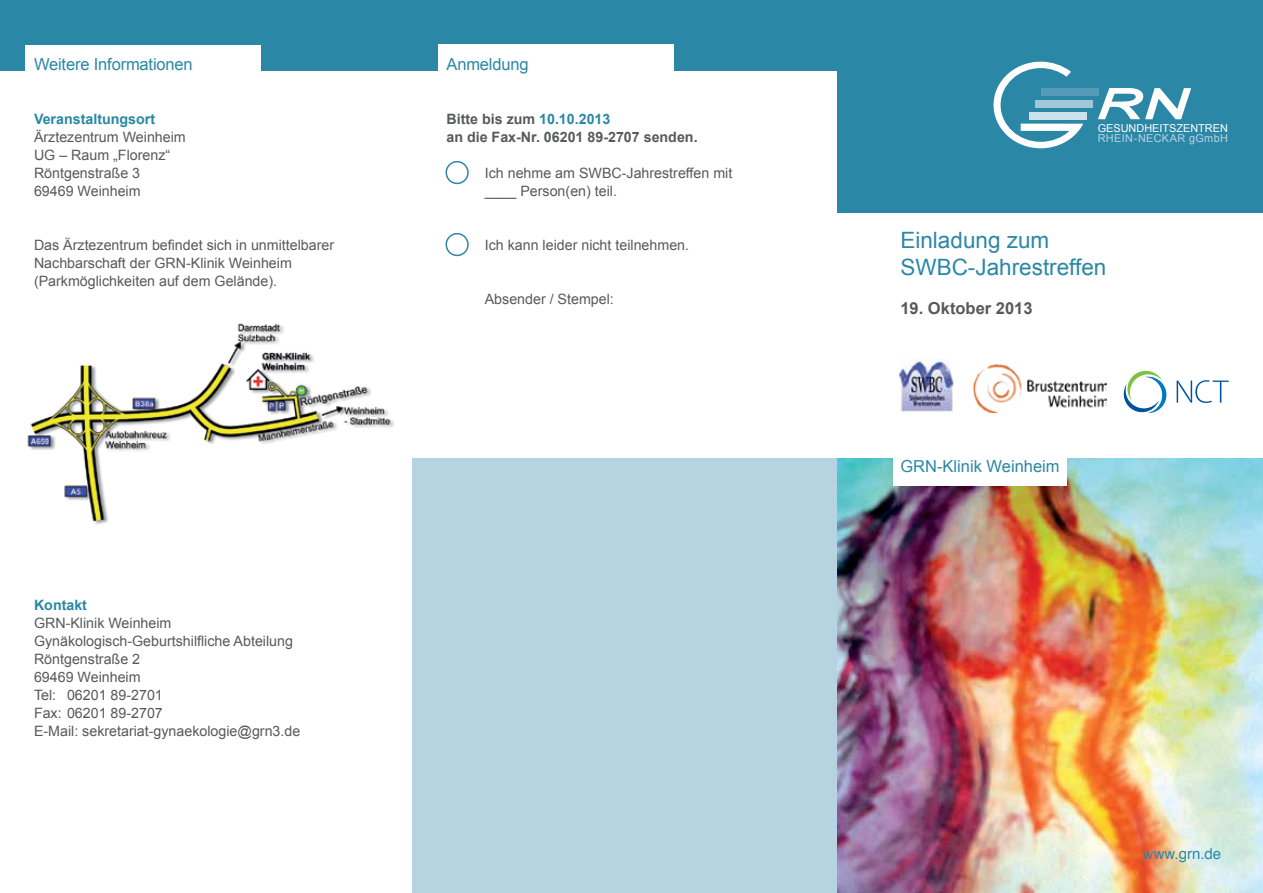
<style>
.page{position:relative;width:1263px;height:893px;background:#fff}
.page>*{position:absolute;margin:0;border:0;box-sizing:border-box;transform-origin:0 0}
.t1{font:22.5px/27px "Arial";color:#2b87a6}
.t2{font:16.5px "Arial";letter-spacing:-.01em;color:#2b87a6}
.t3{font:700 16.5px "Arial";color:#58595b}
.t4{font:15px "Helvetica";color:#2b87a6}
.t5{font:14.25px/18px "Arial";color:#58595b}
.t6{font:700 14.25px/18px "Arial";color:#58595b}
.t7{font:700 14.25px "Arial";color:#2b87a6}
.t8{font:10.95px "Arial";color:#fff}
.t9{font:10.95px "Arial";letter-spacing:.035em;color:#b6d3e2}
.s1{color:#2b87a6}
</style>
<div class="page">
<div style="left:412px;top:458px;width:429px;height:435px;background:#b6d3e2"></div>
<img style="left:838px;top:458px;width:425px;height:435px">
<div style="left:893px;top:456px;width:173px;height:30px;background:#fff"></div>
<div style="left:0;top:0;width:1263px;height:70px;background:#2b87a6"></div>
<div style="left:838px;top:0;width:425px;height:213px;background:#2b87a6"></div>
<img style="left:973px;top:365px;width:133px;height:47px">
<div style="left:26px;top:45px;width:235px;height:36px;background:#fff"></div>
<div style="left:438px;top:45px;width:236px;height:36px;background:#fff"></div>
<img style="left:27px;top:323px;width:367px;height:202px">
<div style="left:1035px;top:100px;width:58px;height:7px;background:#a2c7d9"></div>
<div style="left:1029px;top:112px;width:58px;height:7px;background:#cbe0ea"></div>
<div style="left:1041px;top:88px;width:57px;height:7px;background:#559bb7"></div>
<svg style="left:1098px;top:88px;width:93px;height:31px"></svg>
<svg style="left:993px;top:62px;width:90px;height:86px"></svg>
<svg style="left:1123px;top:370px;width:44px;height:43px"></svg>
<svg style="left:1176px;top:380px;width:52px;height:23px"></svg>
<img style="left:899px;top:358px;width:55px;height:54px">
<div style="left:445px;top:161px;width:24px;height:23px;border:2px solid #2b87a6;border-radius:50%"></div>
<div style="left:445px;top:233px;width:24px;height:23px;border:2px solid #2b87a6;border-radius:50%"></div>
<p class="t2" style="left:34px;top:53px;width:160px">Weitere Informationen</p>
<p class="t2" style="left:446px;top:53px;width:84px">Anmeldung</p>
<p class="t7" style="left:34px;top:110px;width:123px">Veranstaltungsort</p>
<p class="t5" style="left:34px;top:128px;width:153px">Ärztezentrum Weinheim<br>UG – Raum „Florenz“<br>Röntgenstraße 3<br>69469 Weinheim</p>
<p class="t5" style="left:34px;top:236px;width:302px">Das Ärztezentrum befindet sich in unmittelbarer<br>Nachbarschaft der GRN-Klinik Weinheim (Parkmöglichkeiten auf dem Gelände).</p>
<p class="t6" style="left:446px;top:110px;width:253px">Bitte bis zum <span class="s1">10.10.2013<br></span>an die Fax-Nr. 06201 89-2707 senden.</p>
<p class="t5" style="left:485px;top:164px;width:249px">Ich nehme am SWBC-Jahrestreffen mit ____ Person(en) teil.</p>
<p class="t5" style="left:485px;top:236px;width:206px">Ich kann leider nicht teilnehmen.</p>
<p class="t5" style="left:485px;top:290px;width:131px">Absender / Stempel:</p>
<p class="t7" style="left:34px;top:596px;width:55px">Kontakt</p>
<p class="t5" style="left:34px;top:614px;width:268px">GRN-Klinik Weinheim<br>Gynäkologisch-Geburtshilfliche Abteilung<br>Röntgenstraße 2<br>69469 Weinheim<br>Tel: 06201 89-2701<br>Fax: 06201 89-2707<br>E-Mail: sekretariat-gynaekologie@grn3.de</p>
<p class="t8" style="left:1098px;top:120px;width:132px">GESUNDHEITSZENTREN</p>
<p class="t9" style="left:1098px;top:131px;width:132px">RHEIN-NECKAR gGmbH</p>
<h1 class="t1" style="left:900px;top:227px;width:207px">Einladung zum<br>SWBC-Jahrestreffen</h1>
<p class="t3" style="left:900px;top:298px;width:134px">19. Oktober 2013</p>
<p class="t2" style="left:900px;top:455px;width:161px">GRN-Klinik Weinheim</p>
<p class="t4" style="left:1143px;top:842px;width:80px">www.grn.de</p>
</div>
